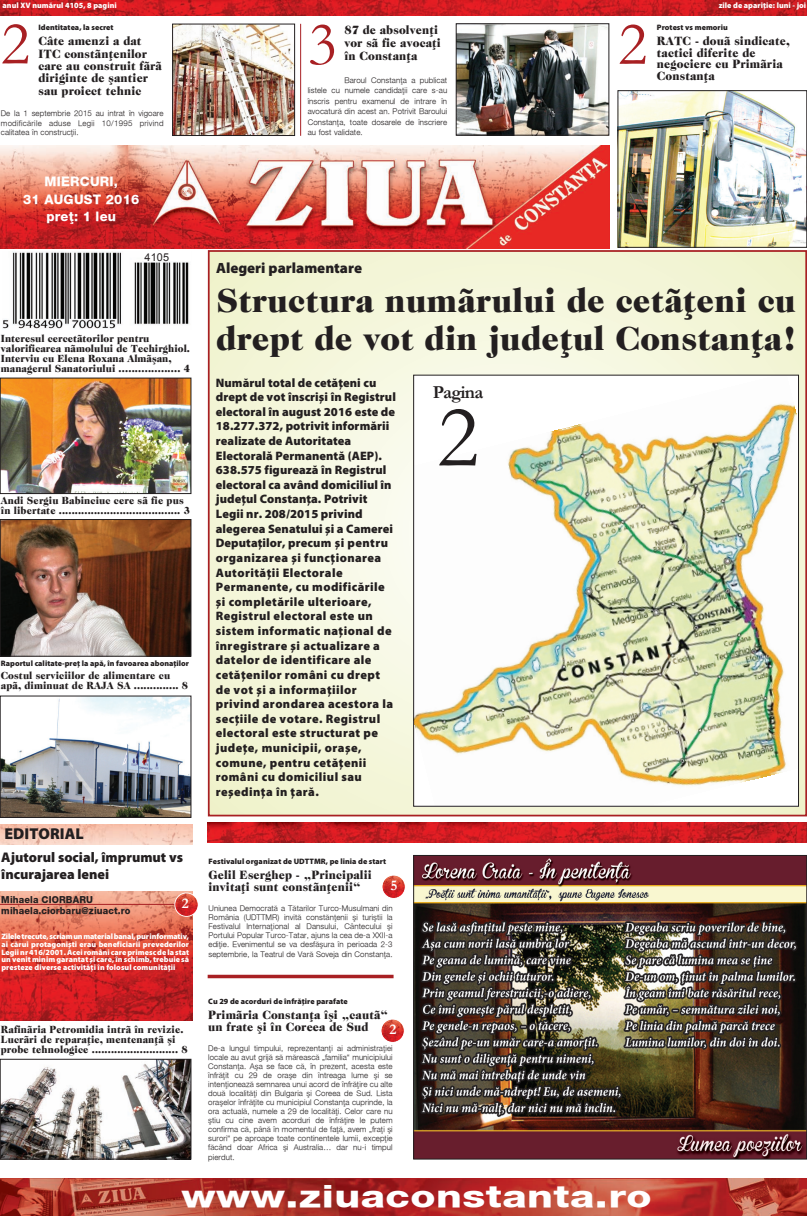
<style>
.page{position:relative;width:807px;height:1216px;background:#fff}
.page>*{position:absolute;margin:0;border:0;box-sizing:border-box;transform-origin:0 0}
.t1{font:89.25px "Garamond";color:#231f20}
.t2{font:62.12px "Garamond";color:#a82023}
.t3{font:900 34.12px/38.5px "Caslon Two Twenty Four LT";letter-spacing:.005em;color:#231f20}
.t4{font:30.62px "Helvetica New Heavy M";letter-spacing:.01em;color:#fff;scale:1.34 1}
.t5{font:700 18.38px "Garamond";letter-spacing:-.04em;color:#231f20}
.t6{font:700 15.75px "Myriad Black ASTA";letter-spacing:.005em;color:#231f20}
.t7{font:700 14.88px "Myriad Black ASTA";color:#231f20}
.t8{font:700 14.88px "Garamond";color:#fff}
.t9{font:700 14px/16.8px "Myriad Black ASTA";color:#231f20}
.t10{font:13.12px/17.4px "Helvetica New Heavy M";letter-spacing:.02em;color:#fff;text-align:center}
.t11{font:700 12.25px/14.6px "Myriad Black ASTA";letter-spacing:.035em;color:#231f20}
.t12{font:900 12.25px/11.8px "Caslon Two Twenty Four LT";letter-spacing:.01em;color:#231f20;scale:.96 1}
.t13{font:10.85px "Arial";color:#231f20}
.t14{font:900 10.5px/10.1px "Caslon Two Twenty Four LT";letter-spacing:.01em;color:#231f20;scale:.96 1}
.t15{font:9.62px/11.5px "Helvetica New Heavy M";letter-spacing:.01em;color:#231f20;scale:.96 1}
.t16{font:7.88px/9px "Helvetica Light M";letter-spacing:.01em;color:#231f20;text-align:justify}
.t17{font:700 7.88px/7.9px "Myriad Black ASTA";letter-spacing:.005em;color:#fff;text-align:justify}
.t18{font:700 7.88px "Myriad Black ASTA";letter-spacing:.005em;color:#231f20}
</style>
<div class="page">
<div style="left:211px;top:253px;width:592px;height:560px;background:#f2f4d4"></div>
<div style="left:209px;top:251px;width:596px;height:564px;background:#f3f5d7;border-radius:50%"></div>
<div style="left:240px;top:281px;width:534px;height:504px;background:#f4f6db;border-radius:50%"></div>
<div style="left:271px;top:310px;width:472px;height:446px;background:#f6f8df;border-radius:50%"></div>
<div style="left:302px;top:339px;width:410px;height:388px;background:#f7f9e3;border-radius:50%"></div>
<div style="left:327px;top:363px;width:360px;height:340px;background:#f8f9e7;border-radius:50%"></div>
<div style="left:208px;top:250px;width:598px;height:566px;border:2px solid #a82023"></div>
<img style="left:2px;top:252px;width:187px;height:77px">
<div style="left:144px;top:242px;width:47px;height:19px;background:#fff"></div>
<img style="left:0;top:1178px;width:806px;height:37px">
<img style="left:0;top:0;width:806px;height:15px">
<img style="left:0;top:146px;width:609px;height:102px">
<img style="left:208px;top:822px;width:598px;height:20px">
<hr style="left:300px;top:24px;width:1px;height:112px;background:#a82023">
<img style="left:174px;top:26px;width:119px;height:108px">
<div style="left:172px;top:24px;width:123px;height:112px;border:1px solid #231f20"></div>
<img style="left:457px;top:25px;width:149px;height:108px">
<div style="left:455px;top:23px;width:153px;height:112px;border:1px solid #231f20"></div>
<img style="left:0;top:891px;width:193px;height:129px">
<hr style="left:0;top:903px;width:185px;height:1px;background:#a82023">
<img style="left:0;top:824px;width:193px;height:20px">
<svg style="left:207px;top:974px;width:186px;height:4px"></svg>
<svg style="left:174px;top:892px;width:24px;height:24px"></svg>
<img style="left:2px;top:380px;width:187px;height:112px">
<div style="left:0;top:378px;width:191px;height:116px;border:1px solid #231f20"></div>
<img style="left:2px;top:521px;width:187px;height:133px">
<div style="left:0;top:519px;width:191px;height:137px;border:1px solid #231f20"></div>
<img style="left:2px;top:697px;width:187px;height:118px">
<div style="left:0;top:695px;width:191px;height:122px;border:1px solid #231f20"></div>
<img style="left:2px;top:1061px;width:187px;height:96px">
<div style="left:0;top:1059px;width:191px;height:100px;border:1px solid #231f20"></div>
<img style="left:619px;top:92px;width:185px;height:153px">
<div style="left:617px;top:90px;width:189px;height:157px;border:1px solid #231f20"></div>
<svg style="left:381px;top:1019px;width:23px;height:23px"></svg>
<img style="left:415px;top:377px;width:381px;height:427px">
<svg style="left:382px;top:875px;width:23px;height:23px"></svg>
<img style="left:415px;top:857px;width:389px;height:300px">
<div style="left:413px;top:855px;width:393px;height:304px;border:1px solid #231f20"></div>
<p class="t17" style="left:3px;top:2px;width:116px">anul XV numãrul 4105, 8 pagini</p>
<p class="t17" style="left:718px;top:2px;width:89px">zile de apariþie: luni - joi</p>
<p class="t18" style="left:656px;top:24px;width:72px">Protest vs memoriu</p>
<h3 class="t12" style="left:656px;top:35px;width:140px">RATC - douã sindicate, tactici diferite de negociere cu Primãria<br>Constanþa</h3>
<h2 class="t2" style="left:1px;top:10px;width:31px">2</h2>
<h3 class="t12" style="left:344px;top:23px;width:102px;line-height:13.1px">87 de absolvenþi vor sã fie avocaþi în Constanþa</h3>
<p class="t16" style="left:307px;top:75px;width:141px;line-height:10.3px;text-indent:37px">Baroul Constanþa a publicat listele cu numele candidaþii care s-au înscris pentru examenul de intrare în avocaturã din acest an. Potrivit Baroului Constanþa, toate dosarele de înscriere au fost validate.</p>
<h2 class="t2" style="left:617px;top:10px;width:31px">2</h2>
<h2 class="t2" style="left:307px;top:11px;width:31px">3</h2>
<p class="t18" style="left:38px;top:24px;width:77px">Identitatea, la secret</p>
<h3 class="t12" style="left:38px;top:35px;width:130px;line-height:12.3px">Câte amenzi a dat<br>ITC constãnþenilor care au construit fãrã diriginte de ºantier sau proiect tehnic</h3>
<p class="t16" style="left:1px;top:109px;width:164px;line-height:9.5px">De la 1 septembrie 2015 au intrat în vigoare modificãrile aduse Legii 10/1995 privind calitatea în construcþii.</p>
<h3 class="t10" style="left:23px;top:173px;width:118px">MIERCURI,<br>31 AUGUST 2016 preþ: 1 leu</h3>
<h3 class="t13" style="left:144px;top:251px;width:26px">4105</h3>
<h3 class="t14" style="left:1px;top:333px;width:198px">Interesul cercetãtorilor pentru valorificarea nãmolului de Techirghiol.<br>Interviu cu Elena Roxana Almãºan, managerul Sanatoriului ................... 4</h3>
<h3 class="t14" style="left:1px;top:495px;width:198px">Andi Sergiu Babinciuc cere sã fie pus în libertate ...................................... 3</h3>
<p class="t18" style="left:1px;top:659px;width:190px">Raportul calitate-preþ la apã, în favoarea abonaþilor</p>
<h3 class="t14" style="left:1px;top:670px;width:196px">Costul serviciilor de alimentare cu apã, diminuat de RAJA SA .............. 8</h3>
<h3 class="t6" style="left:4px;top:827px;width:81px">EDITORIAL</h3>
<h3 class="t9" style="left:1px;top:849px;width:183px">Ajutorul social, împrumut vs încurajarea lenei</h3>
<p class="t15" style="left:1px;top:894px;width:136px">Mihaela CIORBARU mihaela.ciorbaru@ziuact.ro</p>
<p class="t17" style="left:1px;top:932px;width:189px">Zilele trecute, scriam un material banal, pur informativ, ai cãrui protagoniºti erau beneficiarii prevederilor Legii nr 416/2001. Acei români care primesc de la stat un venit minim garantat ºi care, în schimb, trebuie sã presteze diverse activitãþi în folosul comunitãþii</p>
<h3 class="t8" style="left:182px;top:895px;width:8px">2</h3>
<h3 class="t14" style="left:1px;top:1023px;width:196px">Rafinãria Petromidia intrã în revizie.<br>Lucrãri de reparaþie, mentenanþã ºi probe tehnologice ........................... 8</h3>
<h3 class="t7" style="left:216px;top:262px;width:147px">Alegeri parlamentare</h3>
<h3 class="t3" style="left:216px;top:281px;width:582px">Structura numãrului de cetãþeni cu drept de vot din judeþul Constanþa!</h3>
<p class="t11" style="left:216px;top:376px;width:181px">Numãrul total de cetãþeni cu drept de vot înscriºi în Registrul electoral în august 2016 este de<br>18.277.372, potrivit informãrii realizate de Autoritatea<br>Electoralã Permanentã (AEP).<br>638.575 figureazã în Registrul electoral ca având domiciliul în judeþul Constanþa. Potrivit<br>Legii nr. 208/2015 privind alegerea Senatului ºi a Camerei<br>Deputaþilor, precum ºi pentru organizarea ºi funcþionarea<br>Autoritãþii Electorale<br>Permanente, cu modificãrile ºi completãrile ulterioare,<br>Registrul electoral este un sistem informatic naþional de înregistrare ºi actualizare a datelor de identificare ale cetãþenilor români cu drept de vot ºi a informaþiilor privind arondarea acestora la secþiile de votare. Registrul electoral este structurat pe judeþe, municipii, oraºe, comune, pentru cetãþenii români cu domiciliul sau reºedinþa în þarã.</p>
<p class="t18" style="left:208px;top:858px;width:179px">Festivalul organizat de UDTTMR, pe linia de start</p>
<h3 class="t12" style="left:208px;top:869px;width:171px">Gelil Eserghep - „Principalii invitaþi sunt constãnþenii“</h3>
<p class="t16" style="left:208px;top:904px;width:185px">Uniunea Democratã a Tãtarilor Turco-Musulmani din România (UDTTMR) invitã constãnþenii ºi turiºtii la Festivalul Internaþional al Dansului, Cântecului ºi Portului Popular Turco-Tatar, ajuns la cea de-a XXII-a ediþie. Evenimentul se va desfãºura în perioada 2-3 septembrie, la Teatrul de Varã Soveja din Constanþa.</p>
<h3 class="t8" style="left:390px;top:877px;width:8px">5</h3>
<p class="t18" style="left:208px;top:998px;width:141px">Cu 29 de acorduri de înfrãþire parafate</p>
<h3 class="t12" style="left:208px;top:1008px;width:189px">Primãria Constanþa îºi „cautã“ un frate ºi în Coreea de Sud</h3>
<p class="t16" style="left:208px;top:1043px;width:186px">De-a lungul timpului, reprezentanþi ai administraþiei locale au avut grijã sã mãreascã „familia“ municipiului Constanþa. Aºa se face cã, în prezent, acesta este înfrãþit cu 29 de oraºe din întreaga lume ºi se intenþioneazã semnarea unui acord de înfrãþire cu alte douã localitãþi din Bulgaria ºi Coreea de Sud. Lista oraºelor înfrãþite cu municipiul Constanþa cuprinde, la ora actualã, numele a 29 de localitãþi. Celor care nu ºtiu cu cine avem acorduri de înfrãþire le putem confirma cã, pânã în momentul de faþã, avem „fraþi ºi surori“ pe aproape toate continentele lumii, excepþie fãcând doar Africa ºi Australia… dar nu-i timpul pierdut.</p>
<h3 class="t8" style="left:389px;top:1021px;width:8px">2</h3>
<h3 class="t5" style="left:432px;top:382px;width:52px">Pagina</h3>
<h1 class="t1" style="left:437px;top:388px;width:43px">2</h1>
<h3 class="t4" style="left:181px;top:1179px;width:352px">www.ziuaconstanta.ro</h3>
</div>
